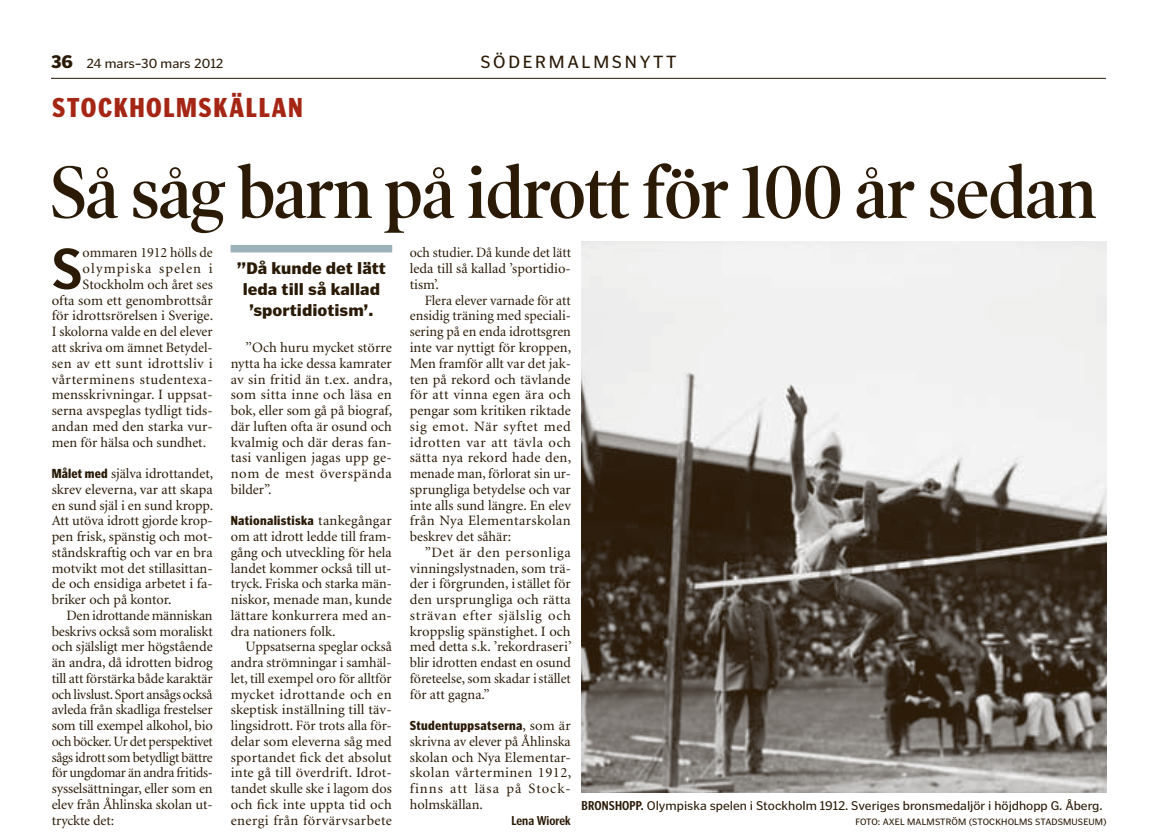
<style>
.page{position:relative;width:1157px;height:838px;background:#fff}
.page>*{position:absolute;margin:0;border:0;box-sizing:border-box;transform-origin:0 0}
.t1{font:75px "Poynter OS Display Narrow Semibld";letter-spacing:-.01em;color:#2a1a06}
.t2{font:700 condensed 58.05px "Poynter Gothic Text";color:#2a1a06;scale:1.14 1}
.t3{font:900 condensed 27px "Poynter Gothic Text";letter-spacing:.055em;color:#a52614}
.t4{font:18px "Poynter Gothic Text";letter-spacing:.15em;color:#2a1a06}
.t5{font:900 16.5px/21px "Poynter Gothic Text";color:#2a1a06;text-align:center}
.t6{font:14.25px/15.8px "Minion";color:#2a1a06;text-align:justify}
.t7{font:14.25px "Minion";letter-spacing:-.02em;color:#2a1a06}
.t8{font:14.25px "Minion";letter-spacing:.025em;color:#2a1a06}
.t9{font:14.25px "Minion";letter-spacing:.03em;color:#2a1a06}
.t10{font:14.25px "Minion";letter-spacing:.04em;color:#2a1a06}
.t11{font:14.25px "Minion";letter-spacing:.035em;color:#2a1a06}
.t12{font:14.25px "Minion";letter-spacing:.05em;color:#2a1a06}
.t13{font:14.25px "Minion";letter-spacing:.02em;color:#2a1a06}
.t14{font:14.25px "Minion";letter-spacing:.045em;color:#2a1a06}
.t15{font:14.25px "Minion";letter-spacing:.075em;color:#2a1a06}
.t16{font:13.5px "Poynter Gothic Text";color:#2a1a06}
.t17{font:12.9px "Poynter Gothic Text";color:#2a1a06}
.t18{font:900 condensed 12.9px "Poynter Gothic Text";letter-spacing:.025em;color:#2a1a06}
.t19{font:700 condensed 12.9px "Poynter Gothic Text";color:#2a1a06}
.t20{font:9.3px "Poynter Gothic Text";letter-spacing:.015em;color:#2a1a06}
.s1{font-weight:900;font-size:18px}
.s2{font-family:"Minion";font-weight:400;font-stretch:normal;font-size:14.25px}
.s3{font-family:"Poynter Gothic Text";font-weight:900;font-stretch:condensed;font-size:12.9px}
.s4{font-weight:700;font-stretch:condensed}
</style>
<div class="page">
<hr style="left:51px;top:78px;width:1054px;height:1px;background:#2a1a06">
<hr style="left:53px;top:837px;width:1054px;height:1px;background:#e0dfde">
<div style="left:230px;top:245px;width:162px;height:7px;background:#9cb1ba"></div>
<img style="left:581px;top:242px;width:525px;height:550px">
<p class="t16" style="left:51px;top:59px;width:174px"><span class="s1">36</span> 24 mars–30 mars 2012</p>
<p class="t4" style="left:480px;top:56px;width:198px">SÖDERMALMSNYTT</p>
<p class="t3" style="left:52px;top:97px;width:252px">STOCKHOLMSKÄLLAN</p>
<p class="t1" style="left:51px;top:150px;width:1047px">Så såg barn på idrott för 100 år sedan</p>
<p class="t2" style="left:52px;top:237px;width:29px">S</p>
<p class="t6" style="left:83px;top:246px;width:132px">ommaren 1912 hölls de</p>
<p class="t6" style="left:410px;top:246px;width:163px">och studier. Då kunde det lätt</p>
<p class="t6" style="left:410px;top:262px;width:162px">leda till så kallad ’sportidio-</p>
<p class="t6" style="left:410px;top:278px;width:31px">tism’.</p>
<p class="t6" style="left:425px;top:293px;width:148px">Flera elever varnade för att</p>
<p class="t6" style="left:410px;top:309px;width:162px">ensidig träning med speciali-</p>
<p class="t6" style="left:410px;top:325px;width:163px">sering på en enda idrottsgren</p>
<p class="t6" style="left:410px;top:341px;width:163px">inte var nyttigt för kroppen,</p>
<p class="t6" style="left:410px;top:356px;width:162px">Men framför allt var det jak-</p>
<p class="t6" style="left:410px;top:372px;width:162px">ten på rekord och tävlande</p>
<p class="t8" style="left:410px;top:389px;width:163px">för att vinna egen ära och</p>
<p class="t6" style="left:410px;top:404px;width:162px">pengar som kritiken riktade</p>
<p class="t14" style="left:410px;top:420px;width:162px">sig emot. När syftet med</p>
<p class="t10" style="left:410px;top:436px;width:163px">idrotten var att tävla och</p>
<p class="t13" style="left:410px;top:452px;width:163px">sätta nya rekord hade den,</p>
<p class="t6" style="left:410px;top:467px;width:163px">menade man, förlorat sin ur-</p>
<p class="t6" style="left:410px;top:482px;width:162px">sprungliga betydelse och var</p>
<p class="t6" style="left:410px;top:498px;width:162px">inte alls sund längre. En elev</p>
<p class="t8" style="left:410px;top:515px;width:162px">från Nya Elementarskolan</p>
<p class="t6" style="left:410px;top:530px;width:103px">beskrev det såhär:</p>
<p class="t10" style="left:425px;top:546px;width:148px">”Det är den personliga</p>
<p class="t6" style="left:410px;top:561px;width:163px">vinningslystnaden, som trä-</p>
<p class="t6" style="left:410px;top:577px;width:163px">der i förgrunden, i stället för</p>
<p class="t6" style="left:410px;top:593px;width:162px">den ursprungliga och rätta</p>
<p class="t12" style="left:410px;top:609px;width:162px">strävan efter själslig och</p>
<p class="t6" style="left:410px;top:624px;width:162px">kroppslig spänstighet. I och</p>
<p class="t6" style="left:410px;top:640px;width:163px">med detta s.k. ’rekordraseri’</p>
<p class="t6" style="left:410px;top:656px;width:163px">blir idrotten endast en osund</p>
<p class="t6" style="left:410px;top:671px;width:162px">företeelse, som skadar i stället</p>
<p class="t6" style="left:410px;top:687px;width:81px">för att gagna.”</p>
<p class="t18" style="left:410px;top:720px;width:162px">Studentuppsatserna<span class="s2">, som är</span></p>
<p class="t6" style="left:410px;top:734px;width:163px">skrivna av elever på Åhlinska skolan och Nya Elementar&shy;skolan vårterminen 1912, finns att läsa på Stock&shy;holmskällan.</p>
<p class="t19" style="left:511px;top:813px;width:61px">Lena Wiorek</p>
<p class="t5" style="left:237px;top:259px;width:150px">”Då kunde det lätt leda till så kallad ’sportidiotism’.</p>
<p class="t15" style="left:83px;top:263px;width:132px">olympiska spelen i</p>
<p class="t6" style="left:83px;top:278px;width:132px">Stockholm och året ses</p>
<p class="t6" style="left:52px;top:293px;width:163px">ofta som ett genombrottsår</p>
<p class="t6" style="left:52px;top:309px;width:163px">för idrottsrörelsen i Sverige.</p>
<p class="t6" style="left:52px;top:325px;width:162px">I skolorna valde en del elever</p>
<p class="t6" style="left:52px;top:341px;width:162px">att skriva om ämnet Betydel-</p>
<p class="t9" style="left:52px;top:357px;width:162px">sen av ett sunt idrottsliv i</p>
<p class="t11" style="left:52px;top:373px;width:162px">vårterminens studentexa-</p>
<p class="t6" style="left:52px;top:388px;width:162px">mensskrivningar. I uppsat-</p>
<p class="t6" style="left:52px;top:404px;width:162px">serna avspeglas tydligt tids-</p>
<p class="t6" style="left:52px;top:419px;width:162px">andan med den starka vur-</p>
<p class="t6" style="left:52px;top:435px;width:156px">men för hälsa och sundhet.</p>
<p class="t6" style="left:52px;top:467px;width:163px"><span class="s3">Målet med</span> själva idrottandet,</p>
<p class="t6" style="left:52px;top:482px;width:162px">skrev eleverna, var att skapa</p>
<p class="t6" style="left:52px;top:498px;width:163px">en sund själ i en sund kropp.</p>
<p class="t6" style="left:52px;top:514px;width:162px">Att utöva idrott gjorde krop-</p>
<p class="t6" style="left:52px;top:530px;width:163px">pen frisk, spänstig och mot-</p>
<p class="t6" style="left:52px;top:545px;width:162px">ståndskraftig och var en bra</p>
<p class="t6" style="left:52px;top:561px;width:162px">motvikt mot det stillasittan-</p>
<p class="t6" style="left:52px;top:577px;width:163px">de och ensidiga arbetet i fa-</p>
<p class="t6" style="left:52px;top:593px;width:121px">briker och på kontor.</p>
<p class="t6" style="left:67px;top:608px;width:148px">Den idrottande människan</p>
<p class="t6" style="left:52px;top:624px;width:162px">beskrivs också som moraliskt</p>
<p class="t6" style="left:52px;top:640px;width:163px">och själsligt mer högstående</p>
<p class="t6" style="left:52px;top:656px;width:162px">än andra, då idrotten bidrog</p>
<p class="t6" style="left:52px;top:671px;width:163px">till att förstärka både karaktär</p>
<p class="t7" style="left:52px;top:688px;width:162px">och livslust. Sport ansågs också</p>
<p class="t6" style="left:52px;top:703px;width:162px">avleda från skadliga frestelser</p>
<p class="t6" style="left:52px;top:719px;width:163px">som till exempel alkohol, bio</p>
<p class="t7" style="left:52px;top:735px;width:163px">och böcker. Ur det perspektivet</p>
<p class="t7" style="left:52px;top:751px;width:162px">sågs idrott som betydligt bättre</p>
<p class="t7" style="left:52px;top:767px;width:163px">för ungdomar än andra fritids-</p>
<p class="t6" style="left:52px;top:782px;width:163px">sysselsättningar, eller som en</p>
<p class="t6" style="left:52px;top:797px;width:162px">elev från Åhlinska skolan ut-</p>
<p class="t6" style="left:52px;top:813px;width:64px">tryckte det:</p>
<p class="t6" style="left:231px;top:341px;width:163px;text-indent:15px">’’Och huru mycket större nytta ha icke dessa kamrater av sin fritid än t.ex. andra, som sitta inne och läsa en bok, eller som gå på biograf, där luften ofta är osund och kvalmig och där deras fan&shy;tasi vanligen jagas upp ge&shy;nom de mest överspända bilder’’.</p>
<p class="t18" style="left:231px;top:516px;width:162px">Nationalistiska <span class="s2">tankegångar</span></p>
<p class="t6" style="left:231px;top:530px;width:162px">om att idrott ledde till fram-</p>
<p class="t6" style="left:231px;top:545px;width:162px">gång och utveckling för hela</p>
<p class="t6" style="left:231px;top:561px;width:162px">landet kommer också till ut-</p>
<p class="t6" style="left:231px;top:577px;width:162px">tryck. Friska och starka män-</p>
<p class="t6" style="left:231px;top:593px;width:163px">niskor, menade man, kunde</p>
<p class="t6" style="left:231px;top:608px;width:162px">lättare konkurrera med an-</p>
<p class="t6" style="left:231px;top:624px;width:106px">dra nationers folk.</p>
<p class="t6" style="left:246px;top:640px;width:148px">Uppsatserna speglar också</p>
<p class="t6" style="left:231px;top:656px;width:162px">andra strömningar i samhäl-</p>
<p class="t6" style="left:231px;top:671px;width:162px">let, till exempel oro för alltför</p>
<p class="t9" style="left:231px;top:688px;width:162px">mycket idrottande och en</p>
<p class="t6" style="left:231px;top:703px;width:162px">skeptisk inställning till täv-</p>
<p class="t6" style="left:231px;top:719px;width:162px">lingsidrott. För trots alla för-</p>
<p class="t6" style="left:231px;top:734px;width:162px">delar som eleverna såg med</p>
<p class="t6" style="left:231px;top:750px;width:162px">sportandet fick det absolut</p>
<p class="t6" style="left:231px;top:766px;width:162px">inte gå till överdrift. Idrot-</p>
<p class="t6" style="left:231px;top:782px;width:162px">tandet skulle ske i lagom dos</p>
<p class="t6" style="left:231px;top:797px;width:162px">och fick inte uppta tid och</p>
<p class="t8" style="left:231px;top:814px;width:163px">energi från förvärvsarbete</p>
<p class="t17" style="left:581px;top:800px;width:522px"><span class="s4">BRONSHOPP.</span> Olympiska spelen i Stockholm 1912. Sveriges bronsmedaljör i höjdhopp G. Åberg.</p>
<p class="t20" style="left:855px;top:819px;width:253px">FOTO: AXEL MALMSTRÖM (STOCKHOLMS STADSMUSEUM)</p>
</div>
